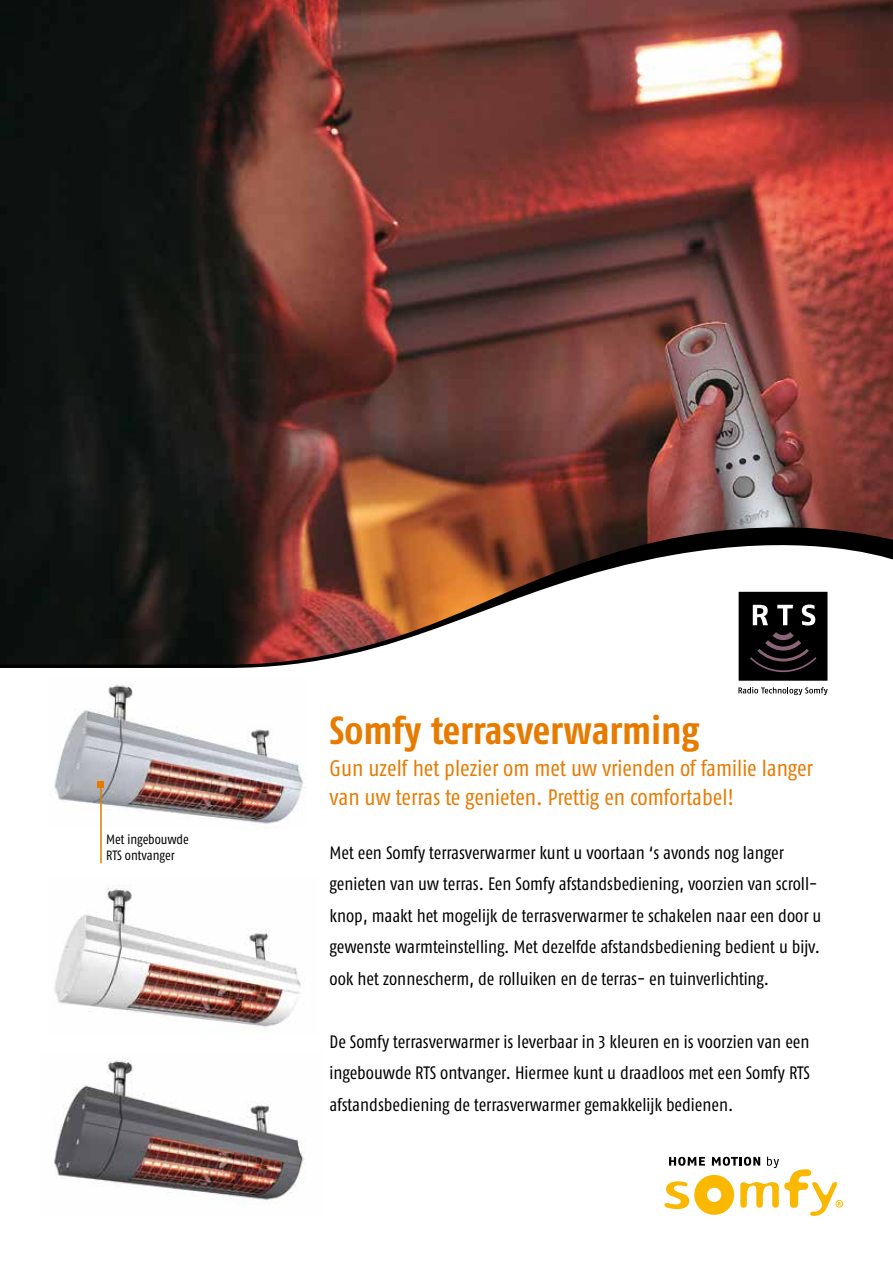
<style>
.page{position:relative;width:893px;height:1263px;background:#fff}
.page>*{position:absolute;margin:0;border:0;box-sizing:border-box;transform-origin:0 0}
.t1{font:39px "Fago Co Bold Tf";letter-spacing:-.005em;color:#e67b00}
.t2{font:22.5px/28.5px "Fago Co Regular Tf";color:#e67b00}
.t3{font:18px/31.5px "Fago Co Regular Lf";color:#000}
.t4{font:13.5px/16.2px "Fago Co Regular Lf";letter-spacing:-.005em;color:#000}
</style>
<div class="page">
<img style="left:54px;top:888px;width:247px;height:143px">
<img style="left:0;top:0;width:893px;height:504px">
<svg style="left:0;top:504px;width:893px;height:164px"></svg>
<img style="left:54px;top:683px;width:249px;height:146px">
<svg style="left:664px;top:1157px;width:179px;height:59px"></svg>
<hr style="left:100px;top:784px;width:2px;height:79px;background:#e67b00">
<svg style="left:98px;top:781px;width:6px;height:6px"></svg>
<div style="left:739px;top:592px;width:88px;height:89px;background:#000"></div>
<svg style="left:750px;top:604px;width:67px;height:68px"></svg>
<svg style="left:738px;top:687px;width:90px;height:8px"></svg>
<img style="left:54px;top:1058px;width:250px;height:147px">
<p class="t4" style="left:106px;top:831px;width:84px">Met ingebouwde<br>RTS ontvanger</p>
<h1 class="t1" style="left:330px;top:708px;width:372px">Somfy terrasverwarming</h1>
<p class="t2" style="left:330px;top:754px;width:485px">Gun uzelf het plezier om met uw vrienden of familie langer van uw terras te genieten. Prettig en comfortabel!</p>
<p class="t3" style="left:330px;top:837px;width:493px">Met een Somfy terrasverwarmer kunt u voortaan ‘s avonds nog langer genieten van uw terras. Een Somfy afstandsbediening, voorzien van scroll&shy;knop, maakt het mogelijk de terrasverwarmer te schakelen naar een door u gewenste warmteinstelling. Met dezelfde afstandsbediening bedient u bijv. ook het zonnescherm, de rolluiken en de terras- en tuinverlichting.</p>
<p class="t3" style="left:330px;top:1026px;width:482px;text-align:justify">De Somfy terrasverwarmer is leverbaar in 3 kleuren en is voorzien van een ingebouwde RTS ontvanger. Hiermee kunt u draadloos met een Somfy RTS afstandsbediening de terrasverwarmer gemakkelijk bedienen.</p>
</div>
